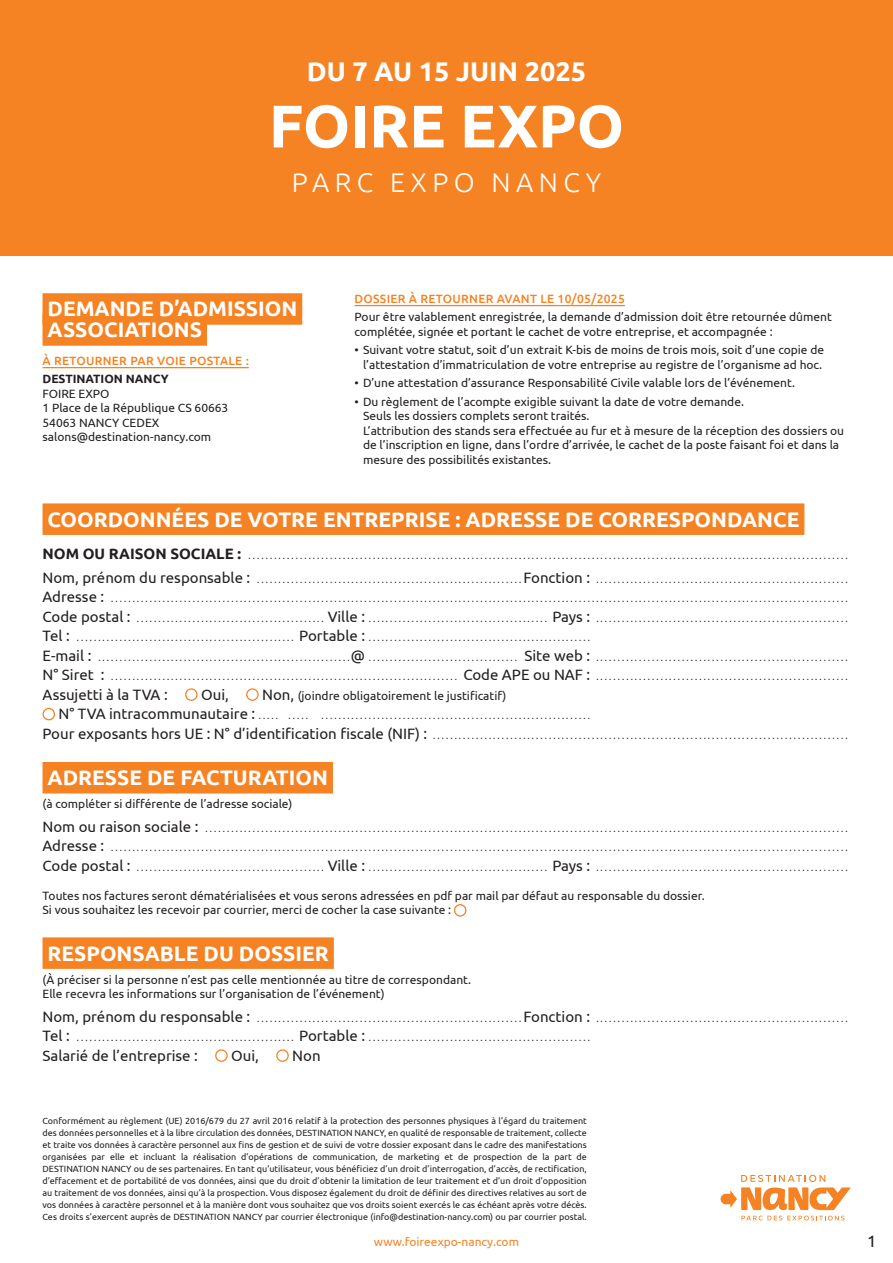
<style>
.page{position:relative;width:893px;height:1263px;background:#fff}
.page>*{position:absolute;margin:0;border:0;box-sizing:border-box;transform-origin:0 0}
.t1{font:700 60px "Ubuntu";color:#fff}
.t2{font:700 27px "Ubuntu";color:#fff}
.t3{font:300 27px "Ubuntu";letter-spacing:.2em;color:#fff}
.t4{font:700 21px/21px "Ubuntu";color:#fff}
.t5{font:16.5px "Ubuntu";color:#231f20}
.t6{font:15px "Ubuntu";color:#231f20}
.t7{font:12px/14.4px "Ubuntu";color:#231f20}
.t8{font:500 12px "Ubuntu";letter-spacing:.025em;color:#f58323}
.t9{font:12px "Ubuntu";color:#f58323}
.t10{font:700 12px "Ubuntu";color:#231f20}
.t11{font:9px/12px "Ubuntu";color:#231f20;text-align:justify}
.s1{font-weight:700;font-size:15px}
.s2{font-size:15px}
.s3{font-size:9px}
</style>
<div class="page">
<div style="left:0;top:0;width:893px;height:255px;background:#f58323"></div>
<div style="left:43px;top:293px;width:259px;height:32px;background:#f58323"></div>
<div style="left:43px;top:314px;width:164px;height:32px;background:#f58323"></div>
<hr style="left:43px;top:367px;width:206px;height:1px;background:#f58323">
<hr style="left:355px;top:305px;width:270px;height:1px;background:#f58323">
<div style="left:43px;top:503px;width:761px;height:32px;background:#f58323"></div>
<div style="left:43px;top:762px;width:290px;height:31px;background:#f58323"></div>
<div style="left:43px;top:937px;width:291px;height:32px;background:#f58323"></div>
<svg style="left:186px;top:689px;width:11px;height:11px"></svg>
<div style="left:185px;top:688px;width:13px;height:13px;border:1px solid #f58323;border-radius:50%"></div>
<svg style="left:247px;top:689px;width:11px;height:11px"></svg>
<div style="left:246px;top:688px;width:13px;height:13px;border:1px solid #f58323;border-radius:50%"></div>
<div style="left:43px;top:708px;width:12px;height:12px;border:1px solid #f58323;border-radius:50%"></div>
<div style="left:454px;top:904px;width:12px;height:12px;border:1px solid #f58323;border-radius:50%"></div>
<svg style="left:216px;top:1050px;width:11px;height:11px"></svg>
<div style="left:215px;top:1049px;width:13px;height:13px;border:1px solid #f58323;border-radius:50%"></div>
<svg style="left:277px;top:1050px;width:11px;height:11px"></svg>
<div style="left:276px;top:1049px;width:13px;height:13px;border:1px solid #f58323;border-radius:50%"></div>
<svg style="left:720px;top:1175px;width:131px;height:45px"></svg>
<h2 class="t2" style="left:307px;top:55px;width:281px">DU 7 AU 15 JUIN 2025</h2>
<h1 class="t1" style="left:269px;top:90px;width:357px">FOIRE EXPO</h1>
<h2 class="t3" style="left:292px;top:167px;width:311px">PARC EXPO NANCY</h2>
<h3 class="t4" style="left:48px;top:298px;width:251px">DEMANDE D’ADMISSION<br>ASSOCIATIONS</h3>
<h3 class="t8" style="left:43px;top:353px;width:208px">À RETOURNER PAR VOIE POSTALE :</h3>
<h3 class="t10" style="left:43px;top:372px;width:128px">DESTINATION NANCY</h3>
<h3 class="t7" style="left:43px;top:386px;width:187px">FOIRE EXPO<br>1 Place de la République CS 60663<br>54063 NANCY CEDEX salons@destination-nancy.com</h3>
<h3 class="t8" style="left:355px;top:291px;width:272px">DOSSIER À RETOURNER AVANT LE 10/05/2025</h3>
<h3 class="t7" style="left:355px;top:309px;width:479px">Pour être valablement enregistrée, la demande d’admission doit être retournée dûment complétée, signée et portant le cachet de votre entreprise, et accompagnée :</h3>
<h3 class="t7" style="left:355px;top:342px;width:471px;text-align:center">• Suivant votre statut, soit d’un extrait K-bis de moins de trois mois, soit d’une copie de l’attestation d’immatriculation de votre entreprise au registre de l’organisme ad hoc.</h3>
<h3 class="t7" style="left:355px;top:375px;width:442px">• D’une attestation d’assurance Responsabilité Civile valable lors de l’événement.</h3>
<p class="t7" style="left:363px;top:394px;width:483px;text-indent:-9px">• Du règlement de l’acompte exigible suivant la date de votre demande.<br>Seuls les dossiers complets seront traités.<br>L’attribution des stands sera effectuée au fur et à mesure de la réception des dossiers ou de l’inscription en ligne, dans l’ordre d’arrivée, le cachet de la poste faisant foi et dans la mesure des possibilités existantes.</p>
<h3 class="t4" style="left:48px;top:508px;width:753px">COORDONNÉES DE VOTRE ENTREPRISE : ADRESSE DE CORRESPONDANCE</h3>
<p class="t11" style="left:43px;top:549px;width:208px"><span class="s1">NOM OU RAISON SOCIALE :</span> .................................................................................</p>
<p class="t11" style="left:592px;top:549px;width:257px">. . . . . . . . . . . . . . . . . . . . . . . . . . . . . . . . . . . . . . . . . . . . . . . . . . . . . . . . . . . .</p>
<p class="t11" style="left:43px;top:573px;width:216px"><span class="s2">Nom, prénom du responsable :</span> ...............................................................</p>
<p class="t11" style="left:523px;top:573px;width:75px"><span class="s2">Fonction :</span> ............................................................</p>
<p class="t11" style="left:43px;top:593px;width:70px"><span class="s2">Adresse :</span> .................................................................................................................</p>
<p class="t11" style="left:592px;top:593px;width:257px">. . . . . . . . . . . . . . . . . . . . . . . . . . . . . . . . . . . . . . . . . . . . . . . . . . . . . . . . . . . .</p>
<p class="t11" style="left:43px;top:612px;width:96px"><span class="s2">Code postal :</span> ............................................</p>
<p class="t11" style="left:328px;top:612px;width:44px"><span class="s2">Ville :</span> ..........................................</p>
<p class="t11" style="left:552px;top:612px;width:46px"><span class="s2">Pays :</span> ............................................................</p>
<p class="t11" style="left:43px;top:632px;width:36px"><span class="s2">Tel :</span> ....................................................</p>
<p class="t11" style="left:299px;top:632px;width:73px"><span class="s2">Portable :</span> ....................................................</p>
<p class="t11" style="left:43px;top:651px;width:57px"><span class="s2">E-mail :</span> ...........................................................</p>
<p class="t11" style="left:351px;top:651px;width:20px"><span class="s2">@</span>....................................</p>
<p class="t11" style="left:524px;top:651px;width:73px"><span class="s2">Site web :</span> ............................................................</p>
<p class="t11" style="left:43px;top:671px;width:70px"><span class="s2">N° Siret :</span> ..................................................................................</p>
<p class="t11" style="left:463px;top:671px;width:135px"><span class="s2">Code APE ou NAF :</span> ............................................................</p>
<h3 class="t6" style="left:43px;top:685px;width:127px">Assujetti à la TVA :</h3>
<h3 class="t6" style="left:201px;top:685px;width:29px">Oui,</h3>
<h3 class="t7" style="left:262px;top:688px;width:246px"><span class="s2">Non,</span> (joindre obligatoirement le justificatif)</h3>
<h3 class="t6" style="left:59px;top:705px;width:251px">N° TVA intracommunautaire : <span class="s3">. . . . . . . . . .</span></h3>
<p class="t11" style="left:319px;top:710px;width:4px">...............................................................</p>
<h3 class="t6" style="left:43px;top:724px;width:392px">Pour exposants hors UE : N° d’identification fiscale (NIF) : <span class="s3">......................................</span></h3>
<p class="t11" style="left:592px;top:729px;width:257px">. . . . . . . . . . . . . . . . . . . . . . . . . . . . . . . . . . . . . . . . . . . . . . . . . . . . . . . . . . . .</p>
<h3 class="t4" style="left:48px;top:767px;width:282px">ADRESSE DE FACTURATION</h3>
<h3 class="t7" style="left:43px;top:796px;width:252px">(à compléter si différente de l’adresse sociale)</h3>
<p class="t11" style="left:43px;top:822px;width:165px"><span class="s2">Nom ou raison sociale :</span> ...........................................................................................</p>
<p class="t11" style="left:592px;top:822px;width:257px">. . . . . . . . . . . . . . . . . . . . . . . . . . . . . . . . . . . . . . . . . . . . . . . . . . . . . . . . . . . .</p>
<p class="t11" style="left:43px;top:842px;width:70px"><span class="s2">Adresse :</span> .................................................................................................................</p>
<p class="t11" style="left:592px;top:842px;width:257px">. . . . . . . . . . . . . . . . . . . . . . . . . . . . . . . . . . . . . . . . . . . . . . . . . . . . . . . . . . . .</p>
<p class="t11" style="left:43px;top:861px;width:96px"><span class="s2">Code postal :</span> .............................................</p>
<p class="t11" style="left:328px;top:861px;width:44px"><span class="s2">Ville :</span> ..........................................</p>
<p class="t11" style="left:552px;top:861px;width:46px"><span class="s2">Pays :</span> ............................................................</p>
<h3 class="t7" style="left:43px;top:888px;width:664px">Toutes nos factures seront dématérialisées et vous serons adressées en pdf par mail par défaut au responsable du dossier.<br>Si vous souhaitez les recevoir par courrier, merci de cocher la case suivante :</h3>
<h3 class="t4" style="left:48px;top:942px;width:283px">RESPONSABLE DU DOSSIER</h3>
<h3 class="t7" style="left:43px;top:972px;width:430px">(À préciser si la personne n’est pas celle mentionnée au titre de correspondant.<br>Elle recevra les informations sur l’organisation de l’événement)</h3>
<p class="t11" style="left:43px;top:1012px;width:216px"><span class="s2">Nom, prénom du responsable :</span> ..............................................................</p>
<p class="t11" style="left:523px;top:1012px;width:75px"><span class="s2">Fonction :</span> ............................................................</p>
<p class="t11" style="left:43px;top:1032px;width:36px"><span class="s2">Tel :</span> ....................................................</p>
<p class="t11" style="left:299px;top:1032px;width:73px"><span class="s2">Portable :</span> ....................................................</p>
<h3 class="t6" style="left:43px;top:1046px;width:157px">Salarié de l’entreprise :</h3>
<h3 class="t6" style="left:231px;top:1046px;width:29px">Oui,</h3>
<h3 class="t6" style="left:292px;top:1046px;width:30px">Non</h3>
<p class="t11" style="left:43px;top:1115px;width:546px">Conformément au règlement (UE) 2016/679 du 27 avril 2016 relatif à la protection des personnes physiques à l’égard du traitement des données personnelles et à la libre circulation des données, DESTINATION NANCY, en qualité de responsable de traitement, collecte et traite vos données à caractère personnel aux fins de gestion et de suivi de votre dossier exposant dans le cadre des manifestations organisées par elle et incluant la réalisation d’opérations de communication, de marketing et de prospection de la part de DESTINATION NANCY ou de ses partenaires. En tant qu’utilisateur, vous bénéficiez d’un droit d’interrogation, d’accès, de rectification, d’effacement et de portabilité de vos données, ainsi que du droit d’obtenir la limitation de leur traitement et d’un droit d’opposition au traitement de vos données, ainsi qu’à la prospection. Vous disposez également du droit de définir des directives relatives au sort de vos données à caractère personnel et à la manière dont vous souhaitez que vos droits soient exercés le cas échéant après votre décès.<br>Ces droits s’exercent auprès de DESTINATION NANCY par courrier électronique (info@destination-nancy.com) ou par courrier postal.</p>
<h3 class="t9" style="left:374px;top:1234px;width:147px">www.foireexpo-nancy.com</h3>
<h3 class="t5" style="left:867px;top:1231px;width:11px">1</h3>
</div>
